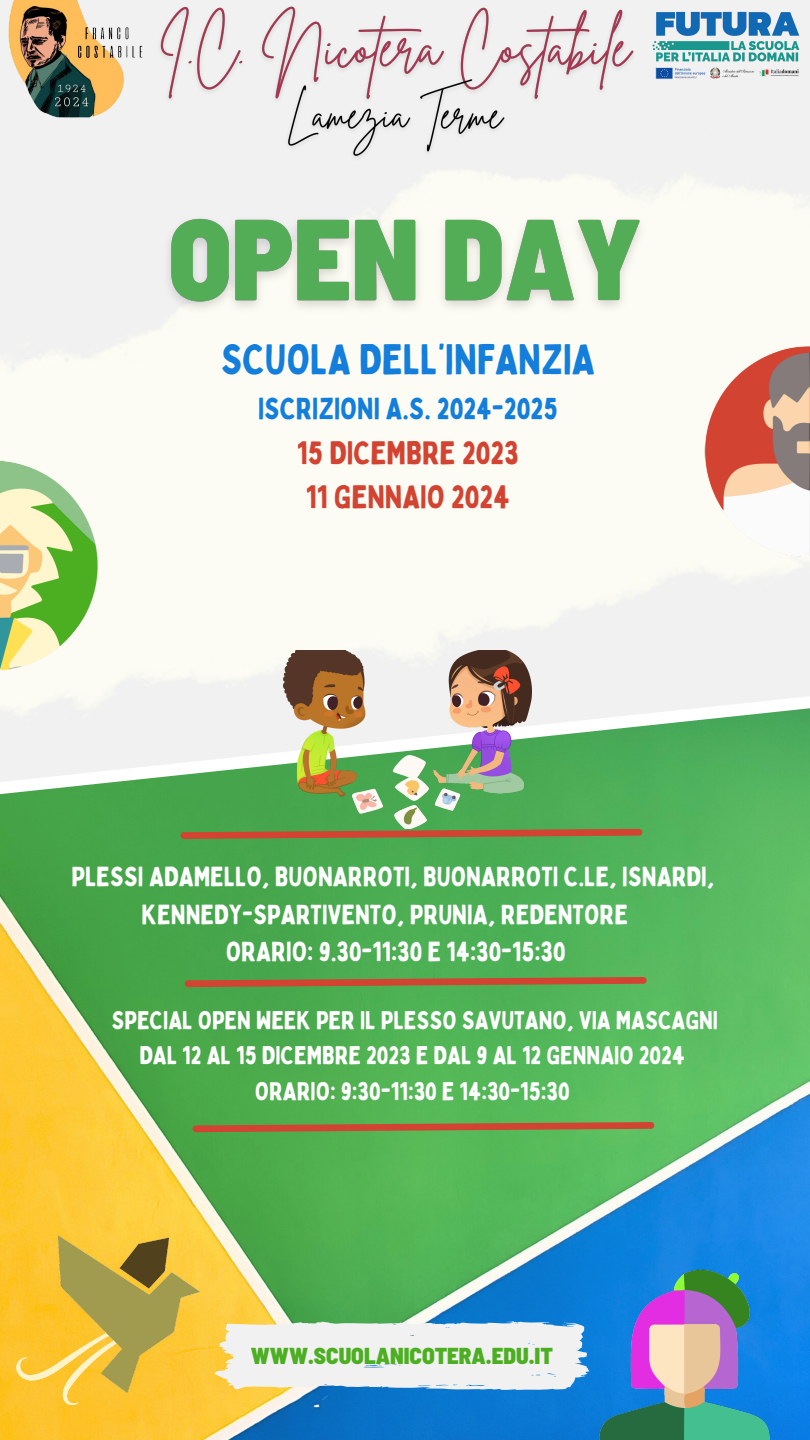
<style>
.page{position:relative;width:810px;height:1440px;background:#fff}
.page>*{position:absolute;margin:0;border:0;box-sizing:border-box;transform-origin:0 0}
.t1{font:42px "Bobby Jones";color:#137edb}
.t2{font:32px "Bobby Jones";color:#d34332}
.t3{font:30px "Bobby Jones";color:#137edb}
.t4{font:27.2px "Bobby Jones";color:#fff}
.t5{font:25.2px "Bobby Jones";color:#fff}
.t6{font:900 semi-condensed 23px "Barlow";color:#4caf21}
</style>
<div class="page">
<img style="left:0;top:805px;width:810px;height:635px">
<img style="left:0;top:77px;width:810px;height:605px">
<svg style="left:215px;top:1321px;width:324px;height:70px"></svg>
<svg style="left:177px;top:825px;width:469px;height:17px;background:#867c43"></svg>
<img style="left:0;top:0;width:150px;height:120px">
<img style="left:152px;top:0;width:490px;height:165px">
<img style="left:651px;top:10px;width:150px;height:71px">
<svg style="left:0;top:682px;width:810px;height:123px"></svg>
<img style="left:155px;top:187px;width:500px;height:137px">
<img style="left:284px;top:650px;width:248px;height:179px">
<svg style="left:181px;top:974px;width:469px;height:17px;background:#818446"></svg>
<img style="left:0;top:459px;width:143px;height:222px">
<img style="left:656px;top:344px;width:154px;height:218px">
<img style="left:539px;top:1263px;width:271px;height:177px">
<img style="left:1px;top:1233px;width:214px;height:175px">
<svg style="left:189px;top:1119px;width:469px;height:17px;background:#858847"></svg>
<p class="t1" style="left:221px;top:333px;width:376px">SCUOLA DELL’INFANZIA</p>
<p class="t3" style="left:258px;top:390px;width:301px">ISCRIZIONI A.S. 2024-2025</p>
<p class="t2" style="left:297px;top:432px;width:223px">15 DICEMBRE 2023</p>
<p class="t2" style="left:306px;top:476px;width:206px">11 GENNAIO 2024</p>
<p class="t4" style="left:71px;top:859px;width:645px">PLESSI ADAMELLO, BUONARROTI, BUONARROTI C.LE, ISNARDI,</p>
<p class="t4" style="left:142px;top:897px;width:488px">KENNEDY-SPARTIVENTO, PRUNIA, REDENTORE</p>
<p class="t4" style="left:226px;top:935px;width:341px">ORARIO: 9.30-11:30 E 14:30-15:30</p>
<p class="t5" style="left:111px;top:1004px;width:608px">SPECIAL OPEN WEEK PER IL PLESSO SAVUTANO, VIA MASCAGNI</p>
<p class="t5" style="left:139px;top:1040px;width:547px">DAL 12 AL 15 DICEMBRE 2023 E DAL 9 AL 12 GENNAIO 2024</p>
<p class="t5" style="left:255px;top:1075px;width:316px">ORARIO: 9:30-11:30 E 14:30-15:30</p>
<p class="t6" style="left:251px;top:1341px;width:304px">WWW.SCUOLANICOTERA.EDU.IT</p>
</div>
